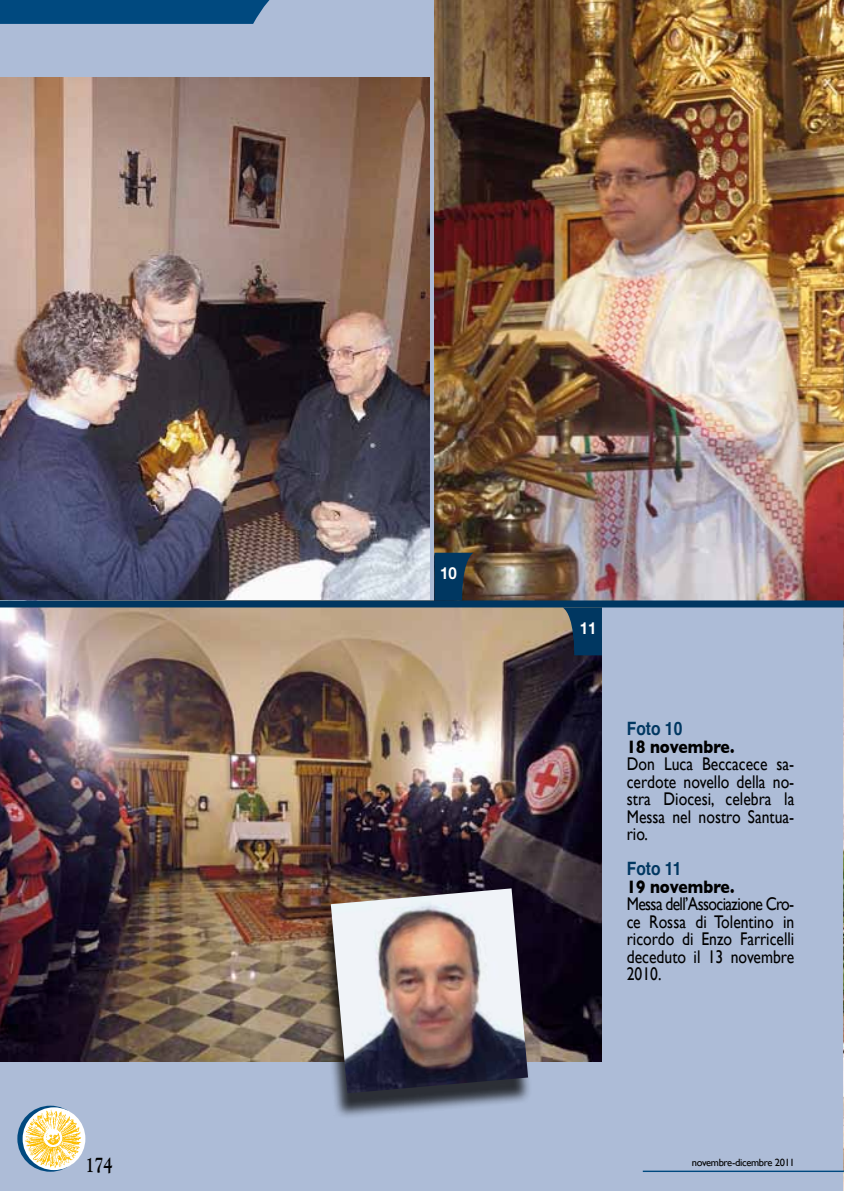
<style>
.page{position:relative;width:844px;height:1191px;background:#fff}
.page>*{position:absolute;margin:0;border:0;box-sizing:border-box;transform-origin:0 0}
.t1{font:700 21px "Goudy";color:#000;scale:.8 1}
.t2{font:18.38px/17.5px "Gill Sans";color:#000;text-align:justify;scale:.85 1}
.t3{font:700 18.38px "Gill Sans";color:#000;scale:.85 1}
.t4{font:700 18.38px "Helvetica";color:#003761;scale:.85 1}
.t5{font:700 16.62px "Helvetica Neue";color:#fff;scale:.9 1}
.t6{font:10.5px "Gill Sans";letter-spacing:-.03em;color:#000}
</style>
<div class="page">
<div style="left:0;top:0;width:843px;height:1191px;background:#adbcd7"></div>
<img style="left:0;top:78px;width:429px;height:522px">
<img style="left:0;top:607px;width:601px;height:454px">
<hr style="left:843px;top:0;width:1px;height:1191px;background:#adbcd7">
<img style="left:843px;top:656px;width:1px;height:535px">
<svg style="left:0;top:0;width:270px;height:24px;background:#064d82"></svg>
<hr style="left:642px;top:1170px;width:201px;height:2px;background:#00497f">
<svg style="left:17px;top:1105px;width:66px;height:66px"></svg>
<div style="left:23px;top:1107px;width:62px;height:63px;background:#fff;border-radius:50%"></div>
<img style="left:25px;top:1109px;width:57px;height:59px">
<img style="left:434px;top:0;width:409px;height:600px">
<div style="left:0;top:600px;width:843px;height:7px;background:#003761"></div>
<svg style="left:562px;top:607px;width:39px;height:48px;background:#193f5c"></svg>
<svg style="left:843px;top:351px;width:1px;height:52px"></svg>
<svg style="left:843px;top:608px;width:1px;height:48px"></svg>
<svg style="left:434px;top:552px;width:39px;height:48px;background:#143852"></svg>
<div style="left:317px;top:896px;width:215px;height:223px;background:#000;opacity:.75"></div>
<img style="left:331px;top:888px;width:197px;height:205px">
<p class="t5" style="left:440px;top:563px;width:20px">10</p>
<p class="t5" style="left:579px;top:618px;width:20px">11</p>
<p class="t4" style="left:626px;top:714px;width:67px">Foto 10</p>
<p class="t3" style="left:626px;top:735px;width:128px">18 novembre.</p>
<p class="t2" style="left:626px;top:755px;width:198px">Don Luca Beccacece sa&shy;cerdote novello della no&shy;stra Diocesi, celebra la Messa nel nostro Santua&shy;rio.</p>
<p class="t4" style="left:626px;top:854px;width:66px">Foto 11</p>
<p class="t3" style="left:626px;top:875px;width:128px">19 novembre.</p>
<p class="t2" style="left:626px;top:895px;width:198px">Messa dell’Associazione Cro&shy;ce Rossa di Tolentino in ricordo di Enzo Farricelli deceduto il 13 novembre 2010.</p>
<p class="t1" style="left:85px;top:1151px;width:35px">174</p>
<p class="t6" style="left:691px;top:1156px;width:104px">novembre-dicembre 2011</p>
</div>
